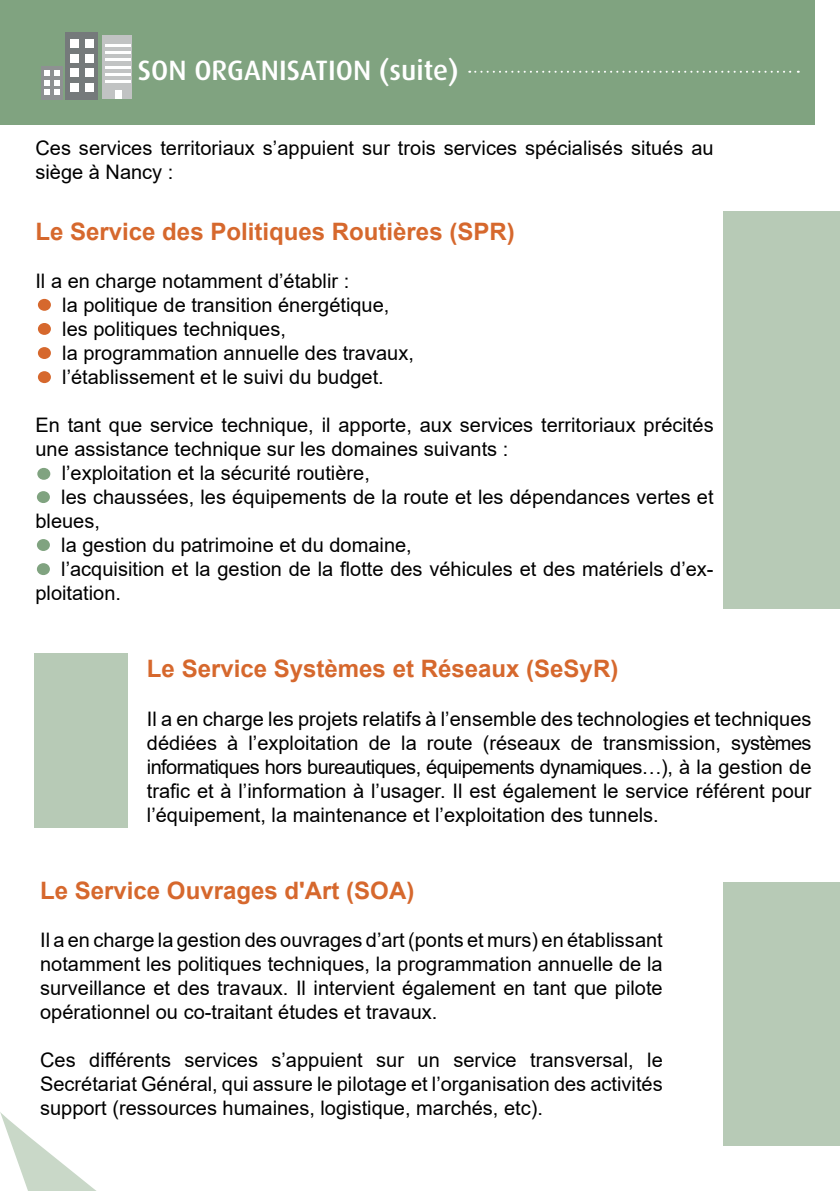
<style>
.page{position:relative;width:840px;height:1191px;background:#fff}
.page>*{position:absolute;margin:0;border:0;box-sizing:border-box;transform-origin:0 0}
.t1{font:500 28px "Dax OT";color:#fff}
.t2{font:700 24px "Arial";color:#d6682d}
.t3{font:20px/24px "Arial";color:#000;text-align:justify}
</style>
<div class="page">
<svg style="left:0;top:1112px;width:96px;height:79px"></svg>
<div style="left:723px;top:882px;width:116px;height:263px;background:#b7cab6"></div>
<div style="left:34px;top:653px;width:93px;height:175px;background:#b7cab6"></div>
<div style="left:723px;top:211px;width:116px;height:397px;background:#b7cab6"></div>
<div style="left:38px;top:299px;width:13px;height:12px;background:#d6682d;border-radius:50%"></div>
<div style="left:38px;top:323px;width:13px;height:12px;background:#d6682d;border-radius:50%"></div>
<div style="left:38px;top:347px;width:13px;height:12px;background:#d6682d;border-radius:50%"></div>
<div style="left:38px;top:371px;width:13px;height:12px;background:#d6682d;border-radius:50%"></div>
<div style="left:37px;top:468px;width:13px;height:12px;background:#80a380;border-radius:50%"></div>
<div style="left:37px;top:491px;width:13px;height:12px;background:#80a380;border-radius:50%"></div>
<div style="left:37px;top:539px;width:13px;height:12px;background:#80a380;border-radius:50%"></div>
<div style="left:37px;top:563px;width:13px;height:12px;background:#80a380;border-radius:50%"></div>
<div style="left:0;top:0;width:814px;height:125px;background:#80a380"></div>
<div style="left:102px;top:35px;width:29px;height:64px;background:#c1c3c3"></div>
<div style="left:115px;top:90px;width:6px;height:9px;background:#fff"></div>
<hr style="left:105px;top:44px;width:26px;height:3px;background:#fff">
<hr style="left:105px;top:51px;width:26px;height:3px;background:#fff">
<hr style="left:105px;top:66px;width:26px;height:3px;background:#fff">
<hr style="left:105px;top:58px;width:26px;height:3px;background:#fff">
<hr style="left:105px;top:73px;width:26px;height:3px;background:#fff">
<hr style="left:105px;top:80px;width:26px;height:3px;background:#fff">
<div style="left:65px;top:32px;width:33px;height:67px;background:#757a7b"></div>
<div style="left:85px;top:39px;width:9px;height:9px;background:#fff"></div>
<div style="left:85px;top:54px;width:9px;height:8px;background:#fff"></div>
<div style="left:85px;top:69px;width:9px;height:8px;background:#fff"></div>
<div style="left:85px;top:83px;width:9px;height:9px;background:#fff"></div>
<div style="left:70px;top:39px;width:8px;height:9px;background:#fff"></div>
<div style="left:70px;top:54px;width:8px;height:8px;background:#fff"></div>
<div style="left:70px;top:69px;width:8px;height:8px;background:#fff"></div>
<div style="left:70px;top:83px;width:8px;height:9px;background:#fff"></div>
<div style="left:41px;top:66px;width:21px;height:33px;background:#8e9192"></div>
<svg style="left:44px;top:70px;width:16px;height:25px"></svg>
<svg style="left:469px;top:71px;width:329px;height:2px"></svg>
<h1 class="t1" style="left:138px;top:54px;width:322px">SON ORGANISATION (suite)</h1>
<p class="t3" style="left:35px;top:136px;width:679px">Ces services territoriaux s’appuient sur trois services spécialisés situés au siège à Nancy :</p>
<p class="t2" style="left:35px;top:215px;width:480px">Le Service des Politiques Routières (SPR)</p>
<p class="t3" style="left:62px;top:269px;width:353px;text-align:left;text-indent:-27px">Il a en charge notamment d’établir :<br>la politique de transition énergétique, les politiques techniques,<br>la programmation annuelle des travaux, l’établissement et le suivi du budget.</p>
<p class="t3" style="left:35px;top:413px;width:679px">En tant que service technique, il apporte, aux services territoriaux précités</p>
<p class="t3" style="left:35px;top:437px;width:474px">une assistance technique sur les domaines suivants :</p>
<p class="t3" style="left:62px;top:461px;width:309px">l’exploitation et la sécurité routière,</p>
<p class="t3" style="left:61px;top:485px;width:653px">les chaussées, les équipements de la route et les dépendances vertes et</p>
<p class="t3" style="left:35px;top:509px;width:66px">bleues,</p>
<p class="t3" style="left:61px;top:533px;width:352px">la gestion du patrimoine et du domaine,</p>
<p class="t3" style="left:61px;top:557px;width:653px">l’acquisition et la gestion de la flotte des véhicules et des matériels d’ex-</p>
<p class="t3" style="left:35px;top:581px;width:87px">ploitation.</p>
<p class="t2" style="left:147px;top:652px;width:472px">Le Service Systèmes et Réseaux (SeSyR)</p>
<p class="t3" style="left:147px;top:706px;width:665px">Il a en charge les projets relatifs à l’ensemble des technologies et techniques dédiées à l’exploitation de la route (réseaux de transmission, systèmes informatiques hors bureautiques, équipements dynamiques…), à la gestion de trafic et à l’information à l’usager. Il est également le service référent pour l’équipement, la maintenance et l’exploitation des tunnels.</p>
<p class="t2" style="left:40px;top:874px;width:375px">Le Service Ouvrages d'Art (SOA)</p>
<p class="t3" style="left:40px;top:928px;width:624px">Il a en charge la gestion des ouvrages d’art (ponts et murs) en établissant notamment les politiques techniques, la programmation annuelle de la surveillance et des travaux. Il intervient également en tant que pilote opérationnel ou co-traitant études et travaux.</p>
<p class="t3" style="left:40px;top:1048px;width:624px">Ces différents services s’appuient sur un service transversal, le Secrétariat Général, qui assure le pilotage et l’organisation des activités support (ressources humaines, logistique, marchés, etc).</p>
</div>
